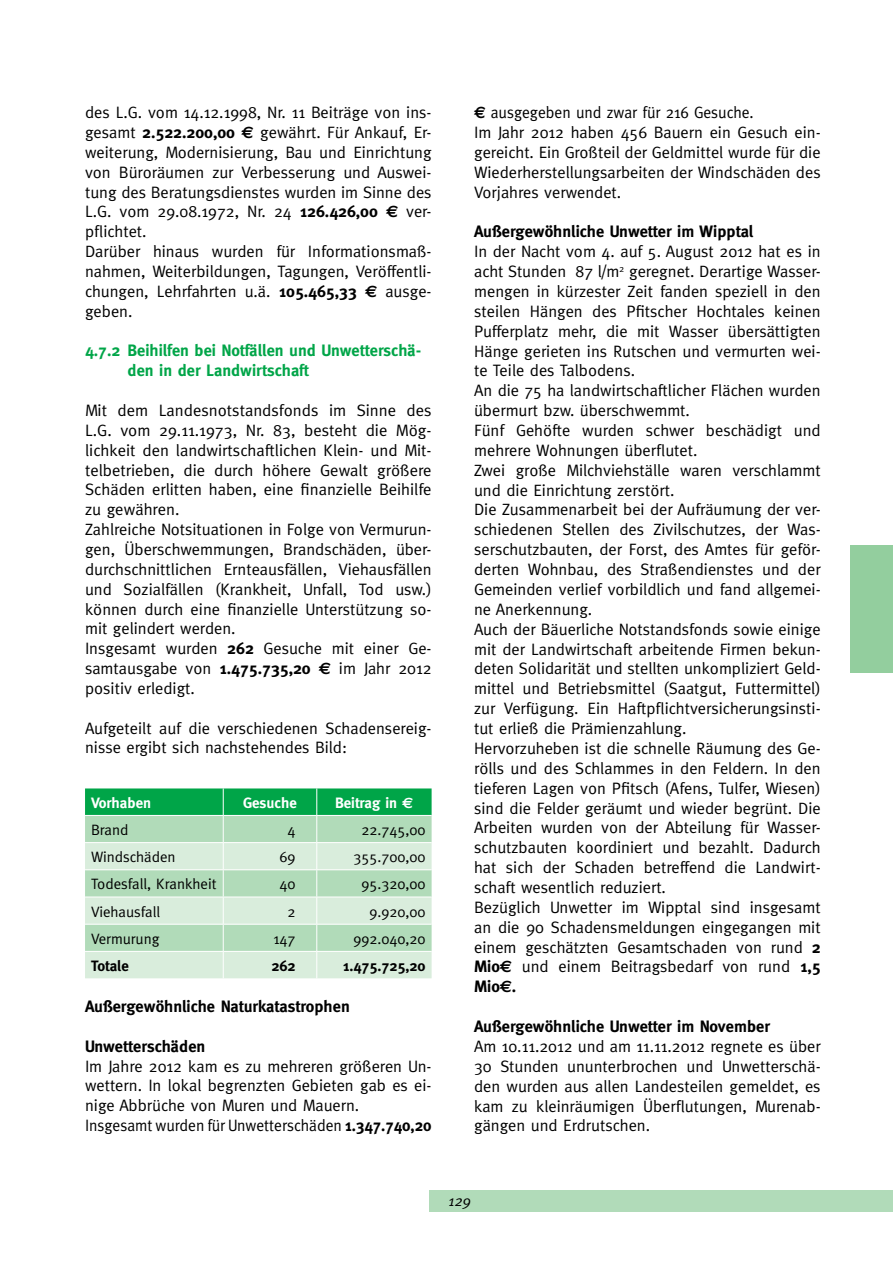
<style>
.page{position:relative;width:893px;height:1263px;background:#fff}
.page>*{position:absolute;margin:0;border:0;box-sizing:border-box;transform-origin:0 0}
.t1{font:16.5px/19.8px "Meta";color:#000}
.t2{font:16.5px/19.8px "Meta";color:#000;scale:.95 1}
.t3{font:700 16.5px "Meta";color:#000}
.t4{font:700 16.5px/19.8px "Meta";color:#00a548}
.t5{font:15px "Meta";color:#000}
.t6{font:700 15px "Meta";color:#fff}
.t7{font:700 15px "Meta";color:#000}
.t8{font:italic 15px "Meta";color:#000}
.s1{font-weight:700}
.s2{font-family:"Euro Sans";font-weight:700}
.s3{font-family:"Euro Sans"}
</style>
<div class="page">
<div style="left:429px;top:1191px;width:464px;height:21px;background:#b1dbb9"></div>
<div style="left:850px;top:545px;width:43px;height:128px;background:#93ce9e"></div>
<svg style="left:85px;top:788px;width:347px;height:190px;background:#acdcba"></svg>
<p class="t1" style="left:85px;top:102px;width:348px">des L.G. vom 14.12.1998, Nr. 11 Beiträge von ins&shy;gesamt <span class="s1">2.522.200,00</span> <span class="s2">€</span> gewährt. Für Ankauf, Er&shy;weiterung, Modernisierung, Bau und Einrichtung von Büroräumen zur Verbesserung und Auswei&shy;tung des Beratungsdienstes wurden im Sinne des L.G. vom 29.08.1972, Nr. 24 <span class="s1">126.426,00</span> <span class="s2">€</span> ver&shy;pflichtet.<br>Darüber hinaus wurden für Informationsmaß&shy;nahmen, Weiterbildungen, Tagungen, Veröffentli&shy;chungen, Lehrfahrten u.ä. <span class="s1">105.465,33</span> <span class="s2">€</span> ausge&shy;geben.</p>
<p class="t4" style="left:128px;top:341px;width:295px;text-indent:-43px">4.7.2 Beihilfen bei Notfällen und Unwetterschä&shy;den in der Landwirtschaft</p>
<p class="t1" style="left:85px;top:400px;width:348px">Mit dem Landesnotstandsfonds im Sinne des L.G. vom 29.11.1973, Nr. 83, besteht die Mög&shy;lichkeit den landwirtschaftlichen Klein- und Mit&shy;telbetrieben, die durch höhere Gewalt größere Schäden erlitten haben, eine finanzielle Beihilfe zu gewähren.<br>Zahlreiche Notsituationen in Folge von Vermurun&shy;gen, Überschwemmungen, Brandschäden, über&shy;durchschnittlichen Ernteausfällen, Viehausfällen und Sozialfällen (Krankheit, Unfall, Tod usw.) können durch eine finanzielle Unterstützung so&shy;mit gelindert werden.<br>Insgesamt wurden <span class="s1">262</span> Gesuche mit einer Ge&shy;samtausgabe von <span class="s1">1.475.735,20</span> <span class="s2">€</span> im Jahr 2012 positiv erledigt.</p>
<p class="t1" style="left:85px;top:718px;width:348px">Aufgeteilt auf die verschiedenen Schadensereig&shy;nisse ergibt sich nachstehendes Bild:</p>
<p class="t6" style="left:91px;top:794px;width:62px">Vorhaben</p>
<p class="t6" style="left:243px;top:794px;width:55px">Gesuche</p>
<p class="t6" style="left:335px;top:794px;width:80px">Beitrag in <span class="s3">€</span></p>
<p class="t5" style="left:91px;top:821px;width:39px">Brand</p>
<p class="t5" style="left:287px;top:821px;width:10px">4</p>
<p class="t5" style="left:361px;top:821px;width:66px">22.745,00</p>
<p class="t5" style="left:91px;top:848px;width:86px">Windschäden</p>
<p class="t5" style="left:279px;top:848px;width:18px">69</p>
<p class="t5" style="left:353px;top:848px;width:74px">355.700,00</p>
<p class="t5" style="left:91px;top:875px;width:127px">Todesfall, Krankheit</p>
<p class="t5" style="left:279px;top:875px;width:18px">40</p>
<p class="t5" style="left:361px;top:875px;width:66px">95.320,00</p>
<p class="t5" style="left:91px;top:903px;width:71px">Viehausfall</p>
<p class="t5" style="left:288px;top:903px;width:10px">2</p>
<p class="t5" style="left:369px;top:903px;width:58px">9.920,00</p>
<p class="t5" style="left:91px;top:930px;width:70px">Vermurung</p>
<p class="t5" style="left:273px;top:930px;width:24px">147</p>
<p class="t5" style="left:353px;top:930px;width:74px">992.040,20</p>
<p class="t7" style="left:91px;top:957px;width:39px">Totale</p>
<p class="t7" style="left:271px;top:957px;width:26px">262</p>
<p class="t7" style="left:343px;top:957px;width:85px">1.475.725,20</p>
<p class="t3" style="left:85px;top:997px;width:266px">Außergewöhnliche Naturkatastrophen</p>
<p class="t3" style="left:85px;top:1036px;width:122px">Unwetterschäden</p>
<p class="t1" style="left:85px;top:1056px;width:348px">Im Jahre 2012 kam es zu mehreren größeren Un&shy;wettern. In lokal begrenzten Gebieten gab es ei&shy;nige Abbrüche von Muren und Mauern.<br>Insgesamt wurden für Unwetterschäden <span class="s1">1.347.740,20</span></p>
<p class="t2" style="left:474px;top:102px;width:366px"><span class="s2">€</span> ausgegeben und zwar für 216 Gesuche.<br>Im Jahr 2012 haben 456 Bauern ein Gesuch ein&shy;gereicht. Ein Großteil der Geldmittel wurde für die Wiederherstellungsarbeiten der Windschäden des Vorjahres verwendet.</p>
<p class="t3" style="left:474px;top:222px;width:281px">Außergewöhnliche Unwetter im Wipptal</p>
<p class="t1" style="left:474px;top:241px;width:348px">In der Nacht vom 4. auf 5. August 2012 hat es in acht Stunden 87 l/m<sup>2</sup> geregnet. Derartige Wasser&shy;mengen in kürzester Zeit fanden speziell in den steilen Hängen des Pfitscher Hochtales keinen Pufferplatz mehr, die mit Wasser übersättigten Hänge gerieten ins Rutschen und vermurten wei&shy;te Teile des Talbodens.<br>An die 75 ha landwirtschaftlicher Flächen wurden übermurt bzw. überschwemmt.<br>Fünf Gehöfte wurden schwer beschädigt und mehrere Wohnungen überflutet.<br>Zwei große Milchviehställe waren verschlammt und die Einrichtung zerstört.<br>Die Zusammenarbeit bei der Aufräumung der ver&shy;schiedenen Stellen des Zivilschutzes, der Was&shy;serschutzbauten, der Forst, des Amtes für geför&shy;derten Wohnbau, des Straßendienstes und der Gemeinden verlief vorbildlich und fand allgemei&shy;ne Anerkennung.<br>Auch der Bäuerliche Notstandsfonds sowie einige mit der Landwirtschaft arbeitende Firmen bekun&shy;deten Solidarität und stellten unkompliziert Geld&shy;mittel und Betriebsmittel (Saatgut, Futtermittel) zur Verfügung. Ein Haftpflichtversicherungsinsti&shy;tut erließ die Prämienzahlung.<br>Hervorzuheben ist die schnelle Räumung des Ge&shy;rölls und des Schlammes in den Feldern. In den tieferen Lagen von Pfitsch (Afens, Tulfer, Wiesen) sind die Felder geräumt und wieder begrünt. Die Arbeiten wurden von der Abteilung für Wasser&shy;schutzbauten koordiniert und bezahlt. Dadurch hat sich der Schaden betreffend die Landwirt&shy;schaft wesentlich reduziert.<br>Bezüglich Unwetter im Wipptal sind insgesamt an die 90 Schadensmeldungen eingegangen mit einem geschätzten Gesamtschaden von rund <span class="s1">2<br>Mio</span><span class="s2">€</span> und einem Beitragsbedarf von rund <span class="s1">1,5<br>Mio</span><span class="s2">€</span><span class="s1">.</span></p>
<p class="t3" style="left:474px;top:1017px;width:297px">Außergewöhnliche Unwetter im November</p>
<p class="t1" style="left:474px;top:1036px;width:348px;text-align:justify">Am 10.11.2012 und am 11.11.2012 regnete es über 30 Stunden ununterbrochen und Unwetterschä&shy;den wurden aus allen Landesteilen gemeldet, es kam zu kleinräumigen Überflutungen, Murenab&shy;gängen und Erdrutschen.</p>
<p class="t8" style="left:449px;top:1192px;width:24px">129</p>
</div>
